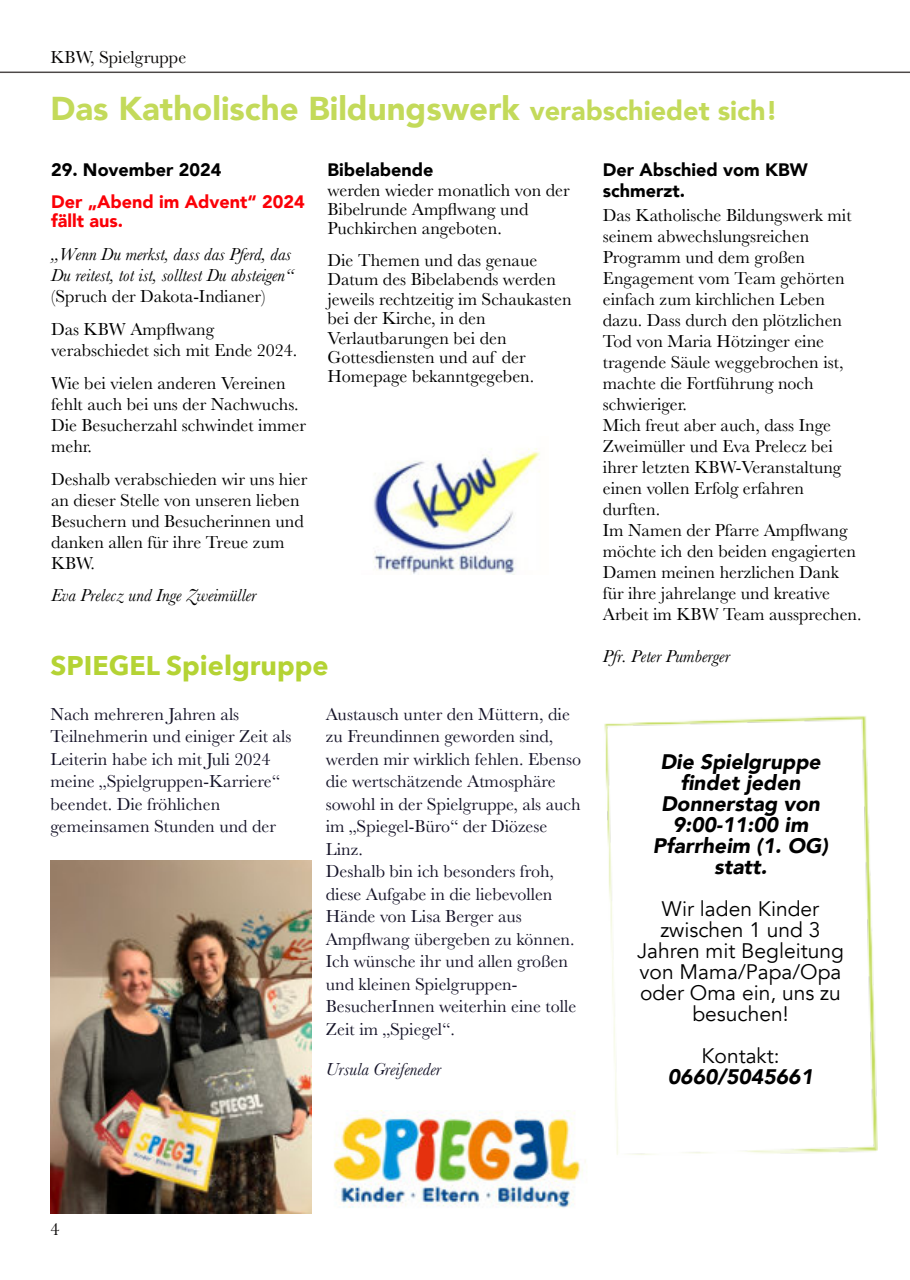
<style>
.page{position:relative;width:910px;height:1280px;background:#fff}
.page>*{position:absolute;margin:0;border:0;box-sizing:border-box;transform-origin:0 0}
.t1{font:900 33px "Avenir";color:#c3da5a}
.t2{font:700 27px "Avenir Next";color:#b4d334}
.t3{font:21px/21px "Avenir";color:#000;text-align:center}
.t4{font:italic 900 21px/21px "Avenir";color:#000;text-align:center}
.t5{font:18px/21px "Baskerville";color:#000}
.t6{font:18px/22.5px "Baskerville";color:#151328}
.t7{font:italic 18px/21px "Baskerville";color:#000}
.t8{font:900 18px/21px "Avenir";color:#000}
.t9{font:900 18px/19.4px "Avenir";color:#fb0007}
.t10{font:italic 18px "Baskerville";color:#151328}
.t11{font:18px "Baskerville";color:#070504}
.s1{font-size:27px}
</style>
<div class="page">
<hr style="left:0;top:72px;width:910px;height:1px;background:#4d4948">
<img style="left:373px;top:448px;width:167px;height:126px">
<img style="left:51px;top:860px;width:260px;height:353px">
<img style="left:333px;top:1111px;width:253px;height:97px">
<img style="left:604px;top:716px;width:274px;height:439px">
<div style="left:623px;top:747px;width:235px;height:379px;background:#fff"></div>
<p class="t11" style="left:51px;top:47px;width:137px">KBW, Spielgruppe</p>
<h1 class="t1" style="left:51px;top:87px;width:729px">Das Katholische Bildungswerk <span class="s1">verabschiedet sich!</span></h1>
<p class="t8" style="left:327px;top:160px;width:108px">Bibelabende</p>
<p class="t5" style="left:327px;top:180px;width:244px;line-height:19.4px">werden wieder monatlich von der<br>Bibelrunde Ampflwang und<br>Puchkirchen angeboten.</p>
<p class="t5" style="left:327px;top:250px;width:246px;line-height:19.5px">Die Themen und das genaue<br>Datum des Bibelabends werden jeweils rechtzeitig im Schaukasten bei der Kirche, in den<br>Verlautbarungen bei den<br>Gottesdiensten und auf der<br>Homepage bekanntgegeben.</p>
<p class="t8" style="left:51px;top:160px;width:172px">29. November 2024</p>
<p class="t9" style="left:51px;top:192px;width:255px">Der „Abend im Advent“ 2024 fällt aus.</p>
<p class="t7" style="left:51px;top:244px;width:244px">„Wenn Du merkst, dass das Pferd, das<br>Du reitest, tot ist, solltest Du absteigen“</p>
<p class="t5" style="left:51px;top:280px;width:216px;line-height:33px">(Spruch der Dakota-Indianer)<br>Das KBW Ampflwang</p>
<p class="t5" style="left:51px;top:334px;width:248px;line-height:33px">verabschiedet sich mit Ende 2024.<br>Wie bei vielen anderen Vereinen</p>
<p class="t5" style="left:51px;top:394px;width:256px">fehlt auch bei uns der Nachwuchs.<br>Die Besucherzahl schwindet immer mehr.</p>
<p class="t5" style="left:51px;top:469px;width:258px">Deshalb verabschieden wir uns hier an dieser Stelle von unseren lieben<br>Besuchern und Besucherinnen und danken allen für ihre Treue zum<br>KBW.</p>
<p class="t7" style="left:51px;top:584px;width:207px">Eva Prelecz und Inge Zweimüller</p>
<p class="t8" style="left:603px;top:160px;width:206px">Der Abschied vom KBW schmerzt.</p>
<p class="t5" style="left:603px;top:204px;width:260px">Das Katholische Bildungswerk mit seinem abwechslungsreichen<br>Programm und dem großen<br>Engagement vom Team gehörten einfach zum kirchlichen Leben dazu. Dass durch den plötzlichen<br>Tod von Maria Hötzinger eine tragende Säule weggebrochen ist, machte die Fortführung noch schwieriger.<br>Mich freut aber auch, dass Inge<br>Zweimüller und Eva Prelecz bei ihrer letzten KBW-Veranstaltung einen vollen Erfolg erfahren durften.<br>Im Namen der Pfarre Ampflwang möchte ich den beiden engagierten<br>Damen meinen herzlichen Dank für ihre jahrelange und kreative<br>Arbeit im KBW Team aussprechen.</p>
<p class="t7" style="left:603px;top:646px;width:129px">Pfr. Peter Pumberger</p>
<h2 class="t2" style="left:51px;top:647px;width:280px">SPIEGEL Spielgruppe</h2>
<p class="t6" style="left:51px;top:703px;width:242px">Nach mehreren Jahren als<br>Teilnehmerin und einiger Zeit als<br>Leiterin habe ich mit Juli 2024 meine „Spielgruppen-Karriere“ beendet. Die fröhlichen gemeinsamen Stunden und der</p>
<p class="t6" style="left:326px;top:703px;width:257px">Austausch unter den Müttern, die zu Freundinnen geworden sind, werden mir wirklich fehlen. Ebenso die wertschätzende Atmosphäre sowohl in der Spielgruppe, als auch im „Spiegel-Büro“ der Diözese<br>Linz.<br>Deshalb bin ich besonders froh, diese Aufgabe in die liebevollen<br>Hände von Lisa Berger aus<br>Ampflwang übergeben zu können.<br>Ich wünsche ihr und allen großen und kleinen Spielgruppen-<br>BesucherInnen weiterhin eine tolle<br>Zeit im „Spiegel“.</p>
<p class="t10" style="left:326px;top:1059px;width:117px">Ursula Greifeneder</p>
<p class="t11" style="left:51px;top:1219px;width:10px">4</p>
<p class="t4" style="left:653px;top:752px;width:177px">Die Spielgruppe findet jeden<br>Donnerstag von<br>9:00-11:00 im<br>Pfarrheim (1. OG) statt.</p>
<p class="t3" style="left:637px;top:898px;width:208px">Wir laden Kinder zwischen 1 und 3<br>Jahren mit Begleitung von Mama/Papa/Opa oder Oma ein, uns zu besuchen!</p>
<p class="t3" style="left:701px;top:1045px;width:80px">Kontakt:</p>
<p class="t4" style="left:668px;top:1067px;width:147px">0660/5045661</p>
</div>
